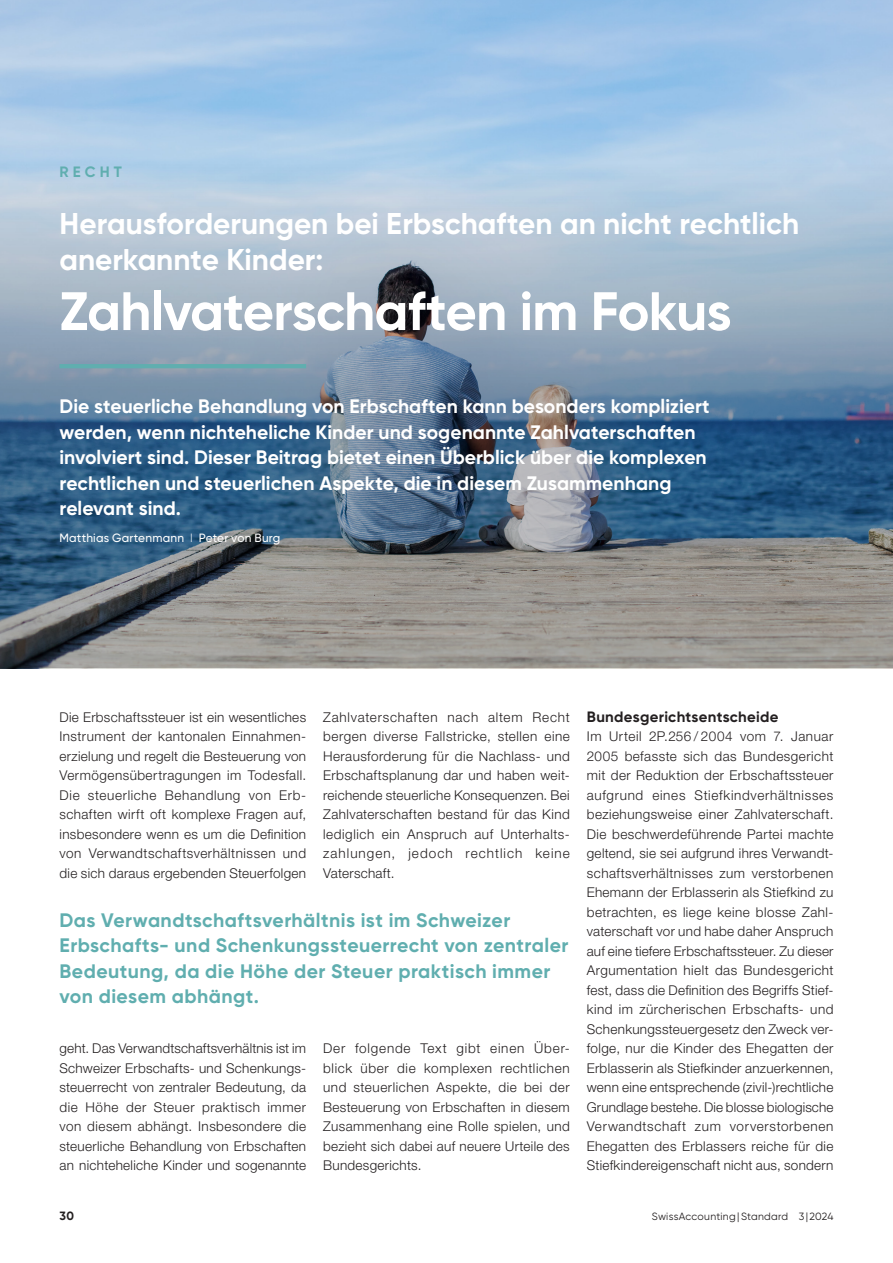
<style>
.page{position:relative;width:893px;height:1263px;background:#fff}
.page>*{position:absolute;margin:0;border:0;box-sizing:border-box;transform-origin:0 0}
.Haupttitel_gross{font:700 54px "Gilroy";letter-spacing:-.015em;color:#fff}
.Haupttitel_klein{font:700 30px/36px "Gilroy";color:#fff}
.Lead_Text{font:700 19.5px/25.5px "Gilroy";color:#fff}
.t1{font:700 19.5px/25.5px "Gilroy";letter-spacing:.025em;color:#60aeaf}
.Zwischentitel__im_Text{font:700 15px "Gilroy";letter-spacing:.015em;color:#231f20}
.Rubrikentitel__farbig{font:700 15px "Gilroy";letter-spacing:.265em;color:#60aeaf}
.Text{font:300 13.5px/19.5px "Helvetica Neue LT Std";letter-spacing:.025em;color:#231f20;text-align:justify}
.Lead_Autorenzeile{font:500 12px "Gilroy";letter-spacing:.02em;color:#fff}
.t2{font:700 12px "Gilroy";color:#231f20}
.t3{font:10.5px "Gilroy";letter-spacing:.025em;color:#231f20}
.s1{font-weight:300}
</style>
<div class="page">
<svg style="left:0;top:126px;width:893px;height:542px;background:#8196a9"></svg>
<hr style="left:60px;top:364px;width:246px;height:4px;background:#60aeaf">
<p class="Rubrikentitel__farbig" style="left:60px;top:162px;width:64px">RECHT</p>
<p class="Haupttitel_klein" style="left:60px;top:205px;width:741px">Herausforderungen bei Erbschaften an nicht rechtlich anerkannte Kinder:</p>
<p class="Haupttitel_gross" style="left:60px;top:277px;width:674px">Zahlvaterschaften im Fokus</p>
<p class="Lead_Text" style="left:60px;top:394px;width:652px">Die steuerliche Behandlung von Erbschaften kann besonders kompliziert werden, wenn nichteheliche Kinder und sogenannte Zahlvaterschaften involviert sind. Dieser Beitrag bietet einen Überblick über die komplexen rechtlichen und steuerlichen Aspekte, die in diesem Zusammenhang relevant sind.</p>
<p class="Lead_Autorenzeile" style="left:60px;top:530px;width:222px">Matthias Gartenmann <span class="s1">I</span> Peter von Burg</p>
<p class="Text" style="left:60px;top:707px;width:248px">Die Erbschaftssteuer ist ein wesentliches Instrument der kantonalen Einnahmen&shy;erzielung und regelt die Besteuerung von Vermögensübertragungen im Todesfall.<br>Die steuerliche Behandlung von Erb&shy;schaften wirft oft komplexe Fragen auf, insbesondere wenn es um die Definition von Verwandtschaftsverhältnissen und die sich daraus ergebenden Steuerfolgen</p>
<p class="Text" style="left:323px;top:707px;width:248px">Zahlvaterschaften nach altem Recht bergen diverse Fallstricke, stellen eine Herausforderung für die Nachlass- und Erbschaftsplanung dar und haben weit&shy;reichende steuerliche Konsequenzen. Bei Zahlvaterschaften bestand für das Kind lediglich ein Anspruch auf Unterhalts&shy;zahlungen, jedoch rechtlich keine Vaterschaft.</p>
<p class="t1" style="left:60px;top:907px;width:510px">Das Verwandtschaftsverhältnis ist im Schweizer Erbschafts- und Schenkungssteuerrecht von zentraler Bedeutung, da die Höhe der Steuer praktisch immer von diesem abhängt.</p>
<p class="Text" style="left:60px;top:1038px;width:248px">geht. Das Verwandtschaftsverhältnis ist im Schweizer Erbschafts- und Schenkungs&shy;steuerrecht von zentraler Bedeutung, da die Höhe der Steuer praktisch immer von diesem abhängt. Insbesondere die steuerliche Behandlung von Erbschaften an nichteheliche Kinder und sogenannte</p>
<p class="Text" style="left:323px;top:1038px;width:248px">Der folgende Text gibt einen Über&shy;blick über die komplexen rechtlichen und steuerlichen Aspekte, die bei der Besteuerung von Erbschaften in diesem Zusammenhang eine Rolle spielen, und bezieht sich dabei auf neuere Urteile des Bundesgerichts.</p>
<p class="Zwischentitel__im_Text" style="left:587px;top:707px;width:193px">Bundesgerichtsentscheide</p>
<p class="Text" style="left:587px;top:726px;width:248px">Im Urteil 2P.256 / 2004 vom 7. Januar 2005 befasste sich das Bundesgericht mit der Reduktion der Erbschaftssteuer aufgrund eines Stiefkindverhältnisses beziehungsweise einer Zahlvaterschaft.<br>Die beschwerdeführende Partei machte geltend, sie sei aufgrund ihres Verwandt&shy;schaftsverhältnisses zum verstorbenen Ehemann der Erblasserin als Stiefkind zu betrachten, es liege keine blosse Zahl&shy;vaterschaft vor und habe daher Anspruch auf eine tiefere Erbschaftssteuer. Zu dieser Argumentation hielt das Bundesgericht fest, dass die Definition des Begriffs Stief&shy;kind im zürcherischen Erbschafts- und Schenkungssteuergesetz den Zweck ver&shy;folge, nur die Kinder des Ehegatten der Erblasserin als Stiefkinder anzuerkennen, wenn eine entsprechende (zivil-)rechtliche Grundlage bestehe. Die blosse biologische Verwandtschaft zum vorverstorbenen Ehegatten des Erblassers reiche für die Stiefkindereigenschaft nicht aus, sondern</p>
<p class="t2" style="left:60px;top:1209px;width:16px">30</p>
<p class="t3" style="left:652px;top:1210px;width:183px">SwissAccounting|Standard 3 | 2024</p>
</div>
